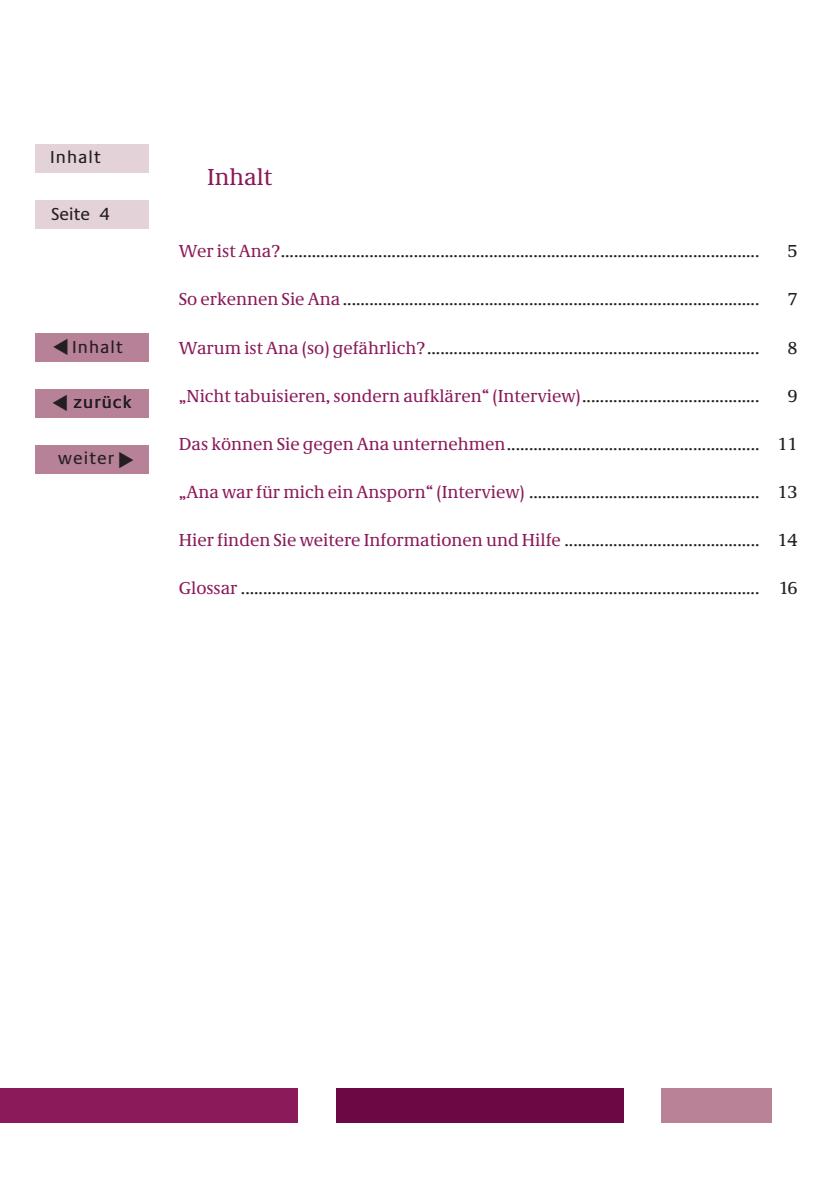
<style>
.page{position:relative;width:840px;height:1191px;background:#fff}
.page>*{position:absolute;margin:0;border:0;box-sizing:border-box;transform-origin:0 0}
.t1{font:24px "Neue Demos";color:#8a1a59}
.t2{font:18px "Neue Demos";color:#231f20}
.t3{font:18px "Neue Demos";color:#8a1a59}
.t4{font:18px "Neue Praxis";letter-spacing:.06em;color:#231f20}
.t5{font:18px "Neue Demos Tab";color:#231f20}
.s1{color:#8a1a59}
.s2{color:#231f20}
.s3{font-family:"Neue Demos Tab"}
</style>
<div class="page">
<div style="left:35px;top:333px;width:114px;height:29px;background:#b78197"></div>
<div style="left:35px;top:200px;width:114px;height:28px;background:#e4d2d9"></div>
<div style="left:35px;top:389px;width:114px;height:29px;background:#b78197"></div>
<div style="left:35px;top:445px;width:114px;height:28px;background:#b78197"></div>
<div style="left:35px;top:144px;width:114px;height:28px;background:#e4d2d9"></div>
<div style="left:661px;top:1089px;width:110px;height:34px;background:#b98297"></div>
<div style="left:336px;top:1089px;width:287px;height:34px;background:#6c0844"></div>
<div style="left:0;top:1089px;width:298px;height:34px;background:#8a1a59"></div>
<p class="t4" style="left:50px;top:146px;width:52px">Inhalt</p>
<p class="t4" style="left:51px;top:203px;width:60px">Seite 4</p>
<p class="t1" style="left:207px;top:163px;width:67px">Inhalt</p>
<p class="t2" style="left:179px;top:240px;width:582px"><span class="s1">Wer ist Ana?</span>............................................................................................................</p>
<p class="t5" style="left:787px;top:240px;width:12px">5</p>
<p class="t2" style="left:179px;top:288px;width:582px"><span class="s1">So erkennen Sie Ana</span> ..............................................................................................</p>
<p class="t5" style="left:787px;top:288px;width:12px">7</p>
<p class="t4" style="left:72px;top:335px;width:52px">Inhalt</p>
<p class="t2" style="left:179px;top:336px;width:582px"><span class="s1">Warum ist Ana (so) gefährlich?</span> ...........................................................................</p>
<p class="t5" style="left:787px;top:336px;width:12px">8</p>
<p class="t3" style="left:179px;top:384px;width:582px">„Nicht tabuisieren, sondern aufklären“ (Interview) <span class="s2">........................................</span></p>
<p class="t5" style="left:787px;top:384px;width:12px">9</p>
<p class="t4" style="left:73px;top:391px;width:59px">zurück</p>
<p class="t4" style="left:58px;top:447px;width:57px">weiter</p>
<p class="t2" style="left:179px;top:432px;width:619px"><span class="s1">Das können Sie gegen Ana unternehmen</span> ......................................................... <span class="s3">11</span></p>
<p class="t2" style="left:179px;top:480px;width:619px"><span class="s1">„Ana war für mich ein Ansporn“ (Interview)</span> .................................................... <span class="s3">13</span></p>
<p class="t2" style="left:179px;top:528px;width:619px"><span class="s1">Hier finden Sie weitere Informationen und Hilfe</span> ............................................ <span class="s3">14</span></p>
<p class="t2" style="left:179px;top:576px;width:620px"><span class="s1">Glossar</span> ..................................................................................................................... 16</p>
</div>
